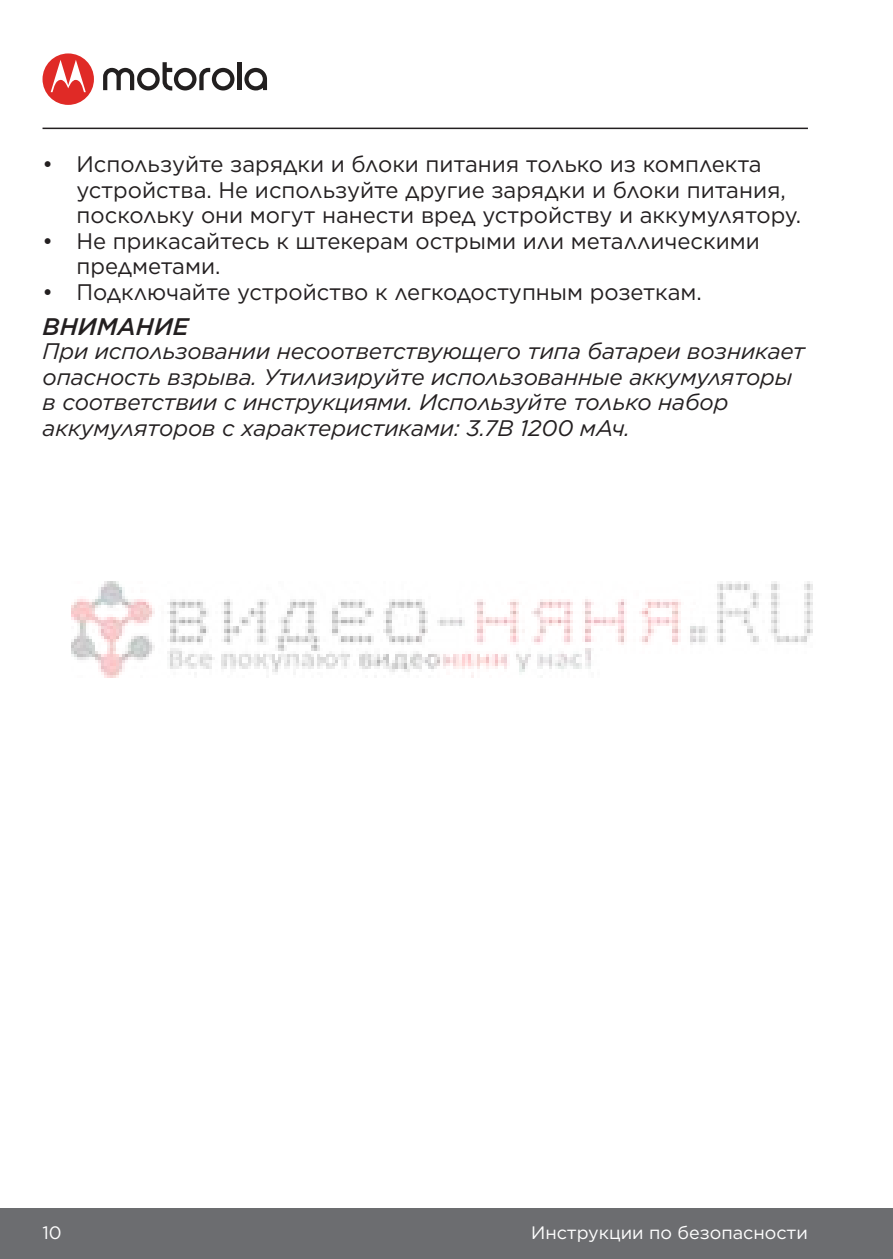
<style>
.page{position:relative;width:893px;height:1259px;background:#fff}
.page>*{position:absolute;margin:0;border:0;box-sizing:border-box;transform-origin:0 0}
.t1{font:italic 500 24px "Gotham";color:#231f20}
.t2{font:22.5px/25.5px "Gotham";color:#231f20}
.t3{font:italic 22.5px/25.5px "Gotham";letter-spacing:-.005em;color:#231f20}
.t4{font:18px "Gotham";color:#fff}
</style>
<div class="page">
<div style="left:0;top:1208px;width:893px;height:51px;background:#6c6d70"></div>
<hr style="left:43px;top:128px;width:765px;height:1px;background:#231f20">
<div style="left:43px;top:53px;width:51px;height:52px;background:#e02a26;border-radius:50%"></div>
<svg style="left:51px;top:60px;width:35px;height:32px"></svg>
<svg style="left:244px;top:68px;width:23px;height:22px"></svg>
<div style="left:237px;top:62px;width:5px;height:28px;background:#221f1f"></div>
<svg style="left:103px;top:62px;width:131px;height:28px"></svg>
<img style="left:71px;top:581px;width:742px;height:96px">
<p class="t2" style="left:77px;top:151px;width:726px;text-indent:-34px">• Используйте зарядки и блоки питания только из комплекта устройства. Не используйте другие зарядки и блоки питания, поскольку они могут нанести вред устройству и аккумулятору.</p>
<p class="t2" style="left:77px;top:227px;width:685px;text-indent:-34px">• Не прикасайтесь к штекерам острыми или металлическими предметами.</p>
<p class="t2" style="left:43px;top:278px;width:661px">• Подключайте устройство к легкодоступным розеткам.</p>
<p class="t1" style="left:43px;top:311px;width:148px">ВНИМАНИЕ</p>
<p class="t3" style="left:43px;top:338px;width:764px">При использовании несоответствующего типа батареи возникает опасность взрыва. Утилизируйте использованные аккумуляторы в соответствии с инструкциями. Используйте только набор аккумуляторов с характеристиками: 3.7B 1200 мАч.</p>
<p class="t4" style="left:43px;top:1221px;width:21px">10</p>
<p class="t4" style="left:531px;top:1221px;width:278px">Инструкции по безопасности</p>
</div>
